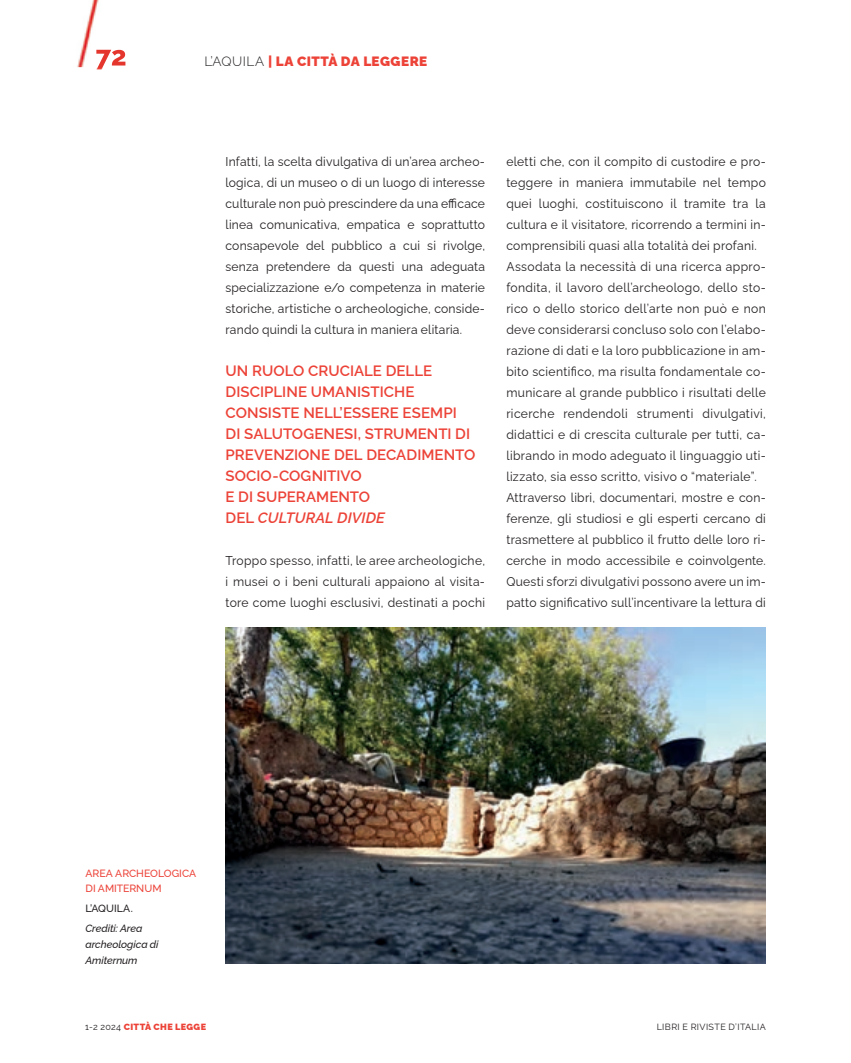
<style>
.page{position:relative;width:851px;height:1063px;background:#fff}
.page>*{position:absolute;margin:0;border:0;box-sizing:border-box;transform-origin:0 0}
.t1{font:600 15px/21px "Raleway";letter-spacing:.005em;color:#ec4237}
.t2{font:900 13.5px "Raleway";letter-spacing:.03em;color:#ec4237}
.t3{font:12.75px/21px "Raleway";letter-spacing:.025em;color:#231f20;text-align:justify;scale:.95 1}
.t4{font:italic 500 10.5px/15.8px "Raleway";letter-spacing:-.005em;color:#231f20}
.t5{font:500 10.5px/15.8px "Raleway";color:#ec4237}
.t6{font:500 10.5px "Raleway";color:#231f20}
.t7{font:9px "Raleway";letter-spacing:.04em;color:#231f20}
.t8{font:900 9px "Raleway";letter-spacing:.045em;color:#ec4237}
.s1{font-weight:300;color:#231f20}
.s2{font-style:italic}
.s3{font-weight:400;color:#231f20}
</style>
<div class="page">
<img style="left:77px;top:0;width:49px;height:67px">
<img style="left:96px;top:50px;width:29px;height:17px">
<img style="left:225px;top:628px;width:540px;height:336px">
<p class="t2" style="left:204px;top:50px;width:224px"><span class="s1">L’AQUILA</span> | LA CITTÀ DA LEGGERE</p>
<p class="t3" style="left:225px;top:149px;width:275px">Infatti, la scelta divulgativa di un’area archeo&shy;logica, di un museo o di un luogo di interesse culturale non può prescindere da una efficace linea comunicativa, empatica e soprattutto consapevole del pubblico a cui si rivolge, senza pretendere da questi una adeguata specializzazione e/o competenza in materie storiche, artistiche o archeologiche, conside&shy;rando quindi la cultura in maniera elitaria.</p>
<p class="t1" style="left:225px;top:358px;width:251px">UN RUOLO CRUCIALE DELLE<br>DISCIPLINE UMANISTICHE<br>CONSISTE NELL’ESSERE ESEMPI<br>DI SALUTOGENESI, STRUMENTI DI<br>PREVENZIONE DEL DECADIMENTO<br>SOCIO-COGNITIVO<br>E DI SUPERAMENTO<br>DEL <span class="s2">CULTURAL DIVIDE</span></p>
<p class="t3" style="left:225px;top:548px;width:275px">Troppo spesso, infatti, le aree archeologiche, i musei o i beni culturali appaiono al visita&shy;tore come luoghi esclusivi, destinati a pochi</p>
<p class="t3" style="left:506px;top:149px;width:275px;text-align:left">eletti che, con il compito di custodire e pro&shy;teggere in maniera immutabile nel tempo quei luoghi, costituiscono il tramite tra la cultura e il visitatore, ricorrendo a termini in&shy;comprensibili quasi alla totalità dei profani.<br>Assodata la necessità di una ricerca appro&shy;fondita, il lavoro dell’archeologo, dello sto&shy;rico o dello storico dell’arte non può e non deve considerarsi concluso solo con l’elabo&shy;razione di dati e la loro pubblicazione in am&shy;bito scientifico, ma risulta fondamentale co&shy;municare al grande pubblico i risultati delle ricerche rendendoli strumenti divulgativi, didattici e di crescita culturale per tutti, ca&shy;librando in modo adeguato il linguaggio uti&shy;lizzato, sia esso scritto, visivo o “materiale”.<br>Attraverso libri, documentari, mostre e con&shy;ferenze, gli studiosi e gli esperti cercano di trasmettere al pubblico il frutto delle loro ri&shy;cerche in modo accessibile e coinvolgente.<br>Questi sforzi divulgativi possono avere un im&shy;patto significativo sull’incentivare la lettura di</p>
<p class="t5" style="left:85px;top:864px;width:112px">AREA ARCHEOLOGICA<br>DI AMITERNUM</p>
<p class="t6" style="left:85px;top:900px;width:49px">L’AQUILA.</p>
<p class="t4" style="left:85px;top:920px;width:75px">Crediti: Area archeologica di<br>Amiternum</p>
<p class="t8" style="left:85px;top:1020px;width:122px"><span class="s3">1-2 2024</span> CITTÀ CHE LEGGE</p>
<p class="t7" style="left:656px;top:1020px;width:111px">LIBRI E RIVISTE D’ITALIA</p>
</div>
